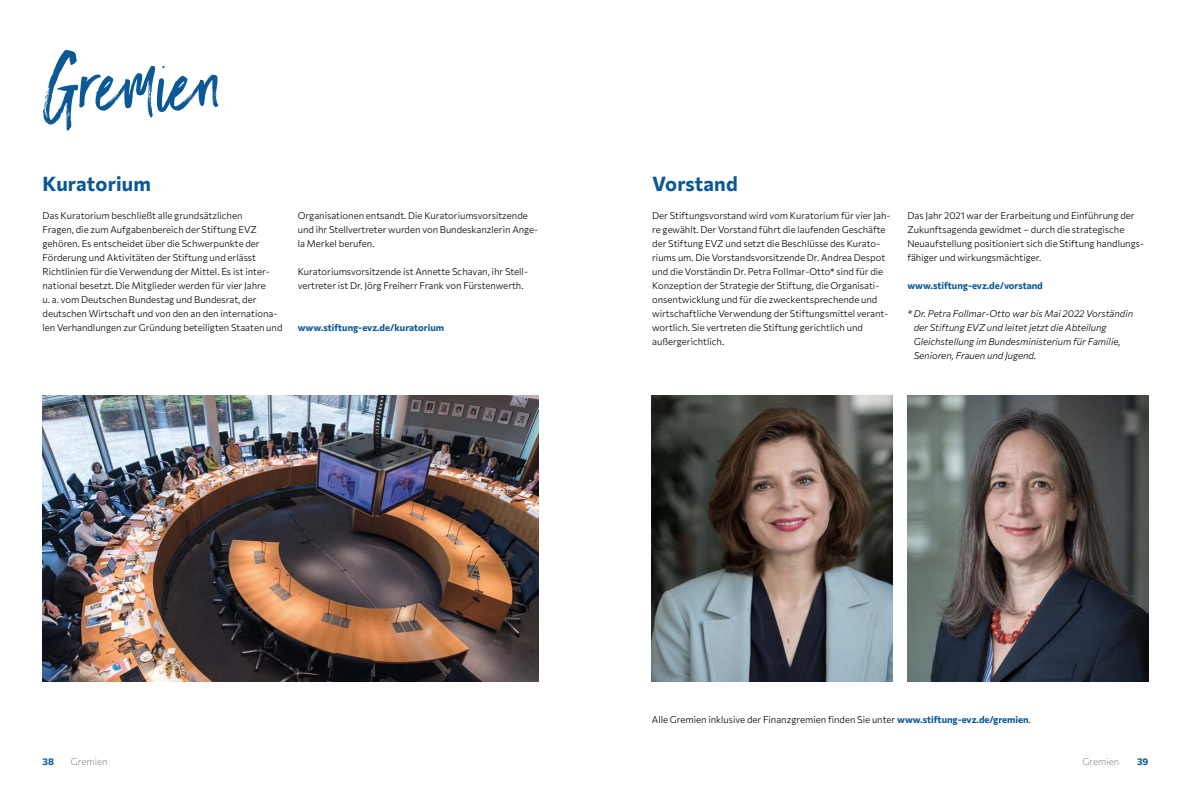
<style>
.page{position:relative;width:1191px;height:794px;background:#fff}
.page>*{position:absolute;margin:0;border:0;box-sizing:border-box;transform-origin:0 0}
.t1{font:70px "Black Diamond";letter-spacing:.01em;color:#0a5896}
.t2{font:700 20px "Commissioner";letter-spacing:.01em;color:#0a5896}
.t3{font:300 9.5px/14px "Commissioner";color:#000}
.t4{font:700 9.5px "Commissioner";color:#0a5896}
.t5{font:200 9.5px "Commissioner";color:#706f6f}
.s1{font-weight:700;color:#0a5896}
</style>
<div class="page">
<img style="left:652px;top:395px;width:241px;height:286px">
<img style="left:907px;top:395px;width:241px;height:286px">
<img style="left:43px;top:395px;width:496px;height:286px">
<h1 class="t1" style="left:43px;top:40px;width:184px">Gremien</h1>
<h2 class="t2" style="left:43px;top:168px;width:110px">Kuratorium</h2>
<p class="t3" style="left:43px;top:208px;width:241px">Das Kuratorium beschließt alle grundsätzlichen<br>Fragen, die zum Aufgabenbereich der Stiftung EVZ gehören. Es entscheidet über die Schwerpunkte der Förderung und Aktivitäten der Stiftung und erlässt Richtlinien für die Verwendung der Mittel. Es ist inter&shy;national besetzt. Die Mitglieder werden für vier Jahre<br>u. a. vom Deutschen Bundestag und Bundesrat, der deutschen Wirtschaft und von den an den internationa&shy;len Verhandlungen zur Gründung beteiligten Staaten und</p>
<p class="t3" style="left:298px;top:208px;width:242px">Organisationen entsandt. Die Kuratoriumsvorsitzende und ihr Stellvertreter wurden von Bundeskanzlerin Ange&shy;la Merkel berufen.</p>
<p class="t3" style="left:298px;top:264px;width:232px">Kuratoriumsvorsitzende ist Annette Schavan, ihr Stell&shy;vertreter ist Dr. Jörg Freiherr Frank von Fürstenwerth.</p>
<p class="t4" style="left:298px;top:320px;width:148px">www.stiftung-evz.de/kuratorium</p>
<h2 class="t2" style="left:652px;top:168px;width:87px">Vorstand</h2>
<p class="t3" style="left:652px;top:208px;width:240px">Der Stiftungsvorstand wird vom Kuratorium für vier Jah&shy;re gewählt. Der Vorstand führt die laufenden Geschäfte der Stiftung EVZ und setzt die Beschlüsse des Kurato&shy;riums um. Die Vorstandsvorsitzende Dr. Andrea Despot und die Vorständin Dr. Petra Follmar-Otto* sind für die Konzeption der Strategie der Stiftung, die Organisati&shy;onsentwicklung und für die zweckentsprechende und wirtschaftliche Verwendung der Stiftungsmittel verant&shy;wortlich. Sie vertreten die Stiftung gerichtlich und außergerichtlich.</p>
<p class="t3" style="left:907px;top:208px;width:238px">Das Jahr 2021 war der Erarbeitung und Einführung der Zukunftsagenda gewidmet – durch die strategische Neuaufstellung positioniert sich die Stiftung handlungs&shy;fähiger und wirkungsmächtiger.</p>
<p class="t4" style="left:907px;top:278px;width:137px">www.stiftung-evz.de/vorstand</p>
<p class="t3" style="left:913px;top:306px;width:221px;text-indent:-6px">* Dr. Petra Follmar-Otto war bis Mai 2022 Vorständin der Stiftung EVZ und leitet jetzt die Abteilung Gleichstellung im Bundesministerium für Familie, Senioren, Frauen und Jugend.</p>
<p class="t3" style="left:652px;top:712px;width:380px">Alle Gremien inklusive der Finanzgremien finden Sie unter <span class="s1">www.stiftung-evz.de/gremien</span>.</p>
<p class="t4" style="left:43px;top:754px;width:13px">38</p>
<p class="t5" style="left:71px;top:754px;width:38px">Gremien</p>
<p class="t5" style="left:1082px;top:754px;width:38px">Gremien</p>
<p class="t4" style="left:1137px;top:754px;width:13px">39</p>
</div>
